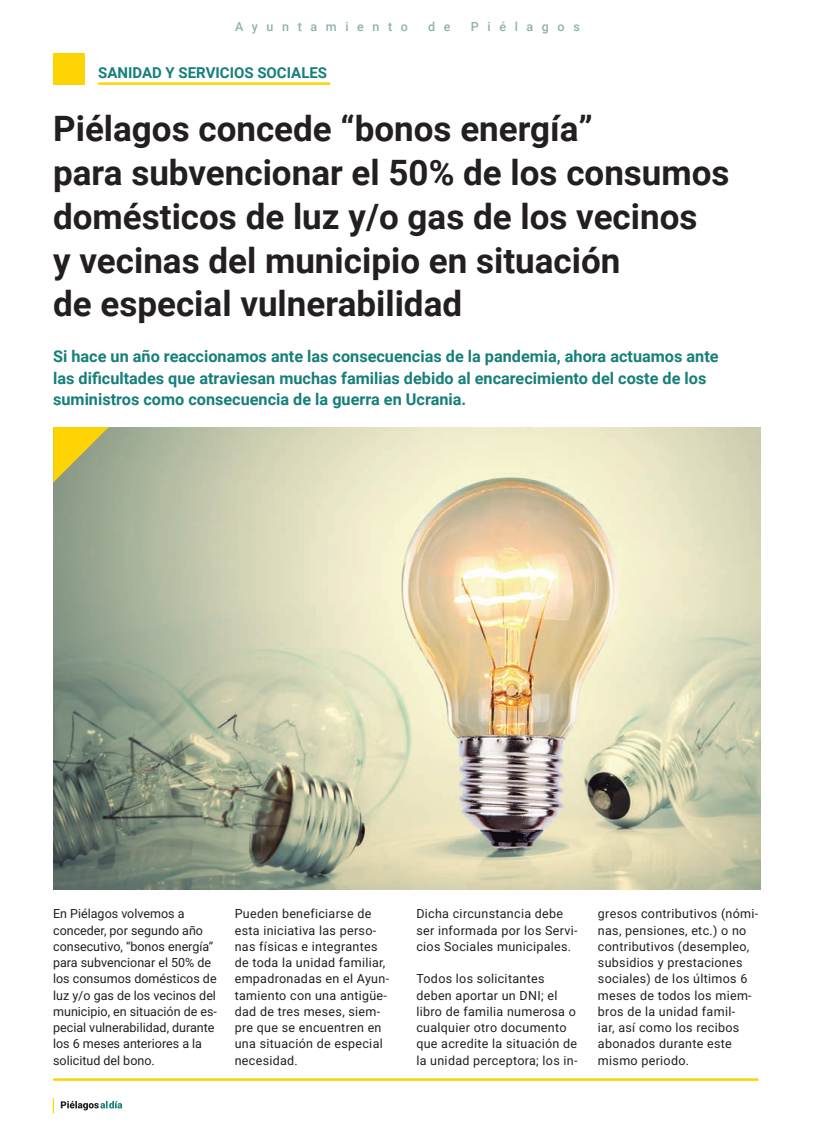
<style>
.page{position:relative;width:815px;height:1134px;background:#fff}
.page>*{position:absolute;margin:0;border:0;box-sizing:border-box;transform-origin:0 0}
.t1{font:700 35px/43.8px "Roboto";color:#231f20}
.t2{font:700 16.25px/21.2px "Roboto";color:#167f79}
.t3{font:700 15px "Roboto";color:#167f79}
.t4{font:12.5px/16.2px "Roboto";letter-spacing:.025em;color:#231f20}
.t5{font:12.5px/16.2px "Roboto";color:#231f20}
.t6{font:500 12.5px "Roboto";letter-spacing:.69em;color:#8eb1af}
</style>
<div class="page">
<svg style="left:61px;top:1101px;width:61px;height:9px"></svg>
<svg style="left:53px;top:1098px;width:1px;height:15px"></svg>
<hr style="left:98px;top:82px;width:232px;height:3px;background:#fed304">
<div style="left:53px;top:53px;width:32px;height:32px;background:#fed304"></div>
<img style="left:53px;top:427px;width:708px;height:462px">
<hr style="left:53px;top:1078px;width:705px;height:3px;background:#fed304">
<svg style="left:53px;top:427px;width:56px;height:56px;background:#c7b948"></svg>
<p class="t6" style="left:235px;top:18px;width:174px">Ayuntamiento</p>
<p class="t6" style="left:428px;top:18px;width:24px">d e</p>
<p class="t6" style="left:471px;top:18px;width:110px">Piélagos</p>
<p class="t3" style="left:98px;top:62px;width:231px">SANIDAD Y SERVICIOS SOCIALES</p>
<h1 class="t1" style="left:53px;top:106px;width:678px">Piélagos concede “bonos energía”<br>para subvencionar el 50% de los consumos domésticos de luz y/o gas de los vecinos<br>y vecinas del municipio en situación<br>de especial vulnerabilidad</h1>
<h2 class="t2" style="left:53px;top:345px;width:667px">Si hace un año reaccionamos ante las consecuencias de la pandemia, ahora actuamos ante las dificultades que atraviesan muchas familias debido al encarecimiento del coste de los suministros como consecuencia de la guerra en Ucrania.</h2>
<p class="t5" style="left:53px;top:905px;width:165px">En Piélagos volvemos a conceder, por segundo año consecutivo, “bonos energía” para subvencionar el 50% de los consumos domésticos de luz y/o gas de los vecinos del municipio, en situación de es&shy;pecial vulnerabilidad, durante los 6 meses anteriores a la solicitud del bono.</p>
<p class="t4" style="left:235px;top:905px;width:156px">Pueden beneficiarse de esta iniciativa las perso&shy;nas físicas e integrantes de toda la unidad familiar, empadronadas en el Ayun&shy;tamiento con una antigüe&shy;dad de tres meses, siem&shy;pre que se encuentren en una situación de especial necesidad.</p>
<p class="t4" style="left:416px;top:905px;width:163px">Dicha circunstancia debe ser informada por los Servi&shy;cios Sociales municipales.</p>
<p class="t4" style="left:416px;top:970px;width:163px">Todos los solicitantes deben aportar un DNI; el libro de familia numerosa o cualquier otro documento que acredite la situación de la unidad perceptora; los in-</p>
<p class="t4" style="left:598px;top:905px;width:162px">gresos contributivos (nómi&shy;nas, pensiones, etc.) o no contributivos (desempleo, subsidios y prestaciones sociales) de los últimos 6 meses de todos los miem&shy;bros de la unidad famil-<br>iar, así como los recibos abonados durante este mismo periodo.</p>
</div>
